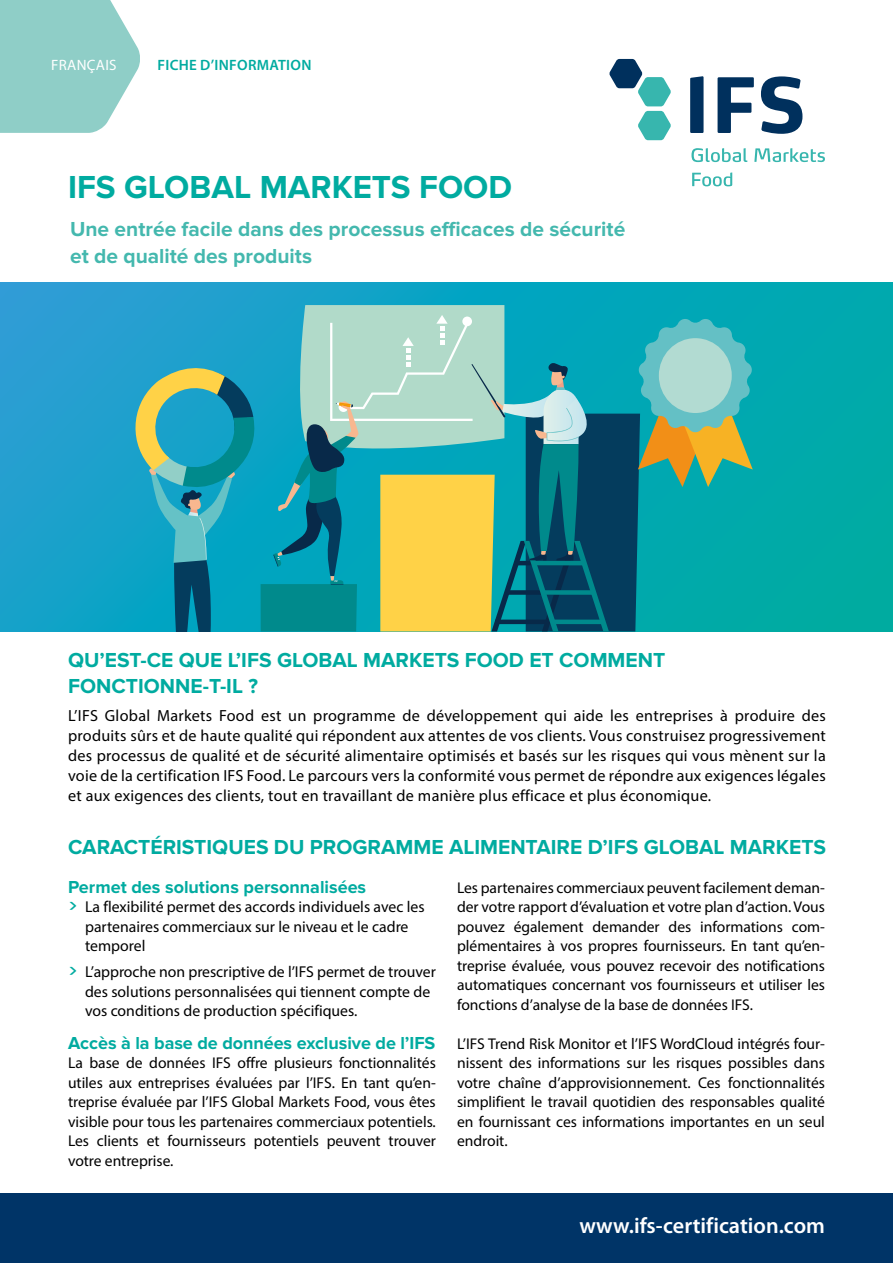
<style>
.page{position:relative;width:893px;height:1263px;background:#fff}
.page>*{position:absolute;margin:0;border:0;box-sizing:border-box;transform-origin:0 0}
.t1{font:700 33px "Proxima Nova";color:#00aba0}
.t2{font:600 22.2px "Myriad Pro";color:#fff}
.t3{font:700 21px/25.5px "Proxima Nova";color:#00aba0}
.t4{font:700 21px/27px "Proxima Nova";color:#44b8ae}
.t5{font:700 18px "Proxima Nova";color:#00aba0}
.t6{font:16.2px/20px "Myriad Pro";letter-spacing:.015em;color:#000;text-align:justify}
.t7{font:15.75px/19.5px "Myriad Pro";color:#000}
.t8{font:15.6px/19.5px "Myriad Pro";letter-spacing:-.005em;color:#000;text-align:justify}
.t9{font:600 15px "Myriad Pro";letter-spacing:.02em;color:#00aba0}
.t10{font:15px "Myriad Pro";letter-spacing:.02em;color:#fff}
.s1{font-family:"Neo Sans";font-weight:500;color:#00aba0}
</style>
<div class="page">
<div style="left:0;top:1194px;width:893px;height:69px;background:#003467"></div>
<svg style="left:0;top:0;width:140px;height:133px;background:#9ad3cc"></svg>
<svg style="left:690px;top:76px;width:112px;height:58px"></svg>
<svg style="left:609px;top:59px;width:62px;height:81px"></svg>
<svg style="left:692px;top:172px;width:40px;height:14px"></svg>
<svg style="left:691px;top:148px;width:134px;height:14px"></svg>
<svg style="left:0;top:283px;width:893px;height:348px;background:#0ea4bb"></svg>
<svg style="left:128px;top:305px;width:625px;height:326px;background:#43a4a0"></svg>
<div style="left:659px;top:338px;width:73px;height:75px;background:#b2dbd2;border-radius:50%"></div>
<p class="t10" style="left:51px;top:56px;width:67px">FRANÇAIS</p>
<p class="t9" style="left:157px;top:57px;width:156px">FICHE D’INFORMATION</p>
<h1 class="t1" style="left:68px;top:168px;width:446px">IFS GLOBAL MARKETS FOOD</h1>
<h3 class="t4" style="left:70px;top:216px;width:557px">Une entrée facile dans des processus efficaces de sécurité et de qualité des produits</h3>
<h3 class="t3" style="left:68px;top:648px;width:599px">QU’EST-CE QUE L’IFS GLOBAL MARKETS FOOD ET COMMENT<br>FONCTIONNE-T-IL ?</h3>
<p class="t6" style="left:68px;top:705px;width:759px">L’IFS Global Markets Food est un programme de développement qui aide les entreprises à produire des produits sûrs et de haute qualité qui répondent aux attentes de vos clients. Vous construisez progressivement des processus de qualité et de sécurité alimentaire optimisés et basés sur les risques qui vous mènent sur la voie de la certification IFS Food. Le parcours vers la conformité vous permet de répondre aux exigences légales et aux exigences des clients, tout en travaillant de manière plus efficace et plus économique.</p>
<h3 class="t3" style="left:68px;top:834px;width:759px">CARACTÉRISTIQUES DU PROGRAMME ALIMENTAIRE D’IFS GLOBAL MARKETS</h3>
<p class="t5" style="left:68px;top:876px;width:300px">Permet des solutions personnalisées</p>
<p class="t7" style="left:85px;top:897px;width:341px;text-indent:-17px"><span class="s1">&gt;</span> La flexibilité permet des accords individuels avec les partenaires commerciaux sur le niveau et le cadre temporel</p>
<p class="t7" style="left:85px;top:962px;width:352px;text-indent:-17px"><span class="s1">&gt;</span> L’approche non prescriptive de l’IFS permet de trouver des solutions personnalisées qui tiennent compte de vos conditions de production spécifiques.</p>
<p class="t5" style="left:68px;top:1032px;width:369px">Accès à la base de données exclusive de l’IFS</p>
<p class="t8" style="left:68px;top:1053px;width:369px">La base de données IFS offre plusieurs fonctionnalités utiles aux entreprises évaluées par l’IFS. En tant qu’en&shy;treprise évaluée par l’IFS Global Markets Food, vous êtes visible pour tous les partenaires commerciaux potentiels.<br>Les clients et fournisseurs potentiels peuvent trouver votre entreprise.</p>
<p class="t8" style="left:457px;top:877px;width:369px">Les partenaires commerciaux peuvent facilement deman&shy;der votre rapport d’évaluation et votre plan d’action. Vous pouvez également demander des informations com&shy;plémentaires à vos propres fournisseurs. En tant qu’en&shy;treprise évaluée, vous pouvez recevoir des notifications automatiques concernant vos fournisseurs et utiliser les fonctions d’analyse de la base de données IFS.</p>
<p class="t8" style="left:457px;top:1033px;width:369px">L’IFS Trend Risk Monitor et l’IFS WordCloud intégrés four&shy;nissent des informations sur les risques possibles dans votre chaîne d’approvisionnement. Ces fonctionnalités simplifient le travail quotidien des responsables qualité en fournissant ces informations importantes en un seul endroit.</p>
<h2 class="t2" style="left:579px;top:1213px;width:247px">www.ifs-certification.com</h2>
</div>
